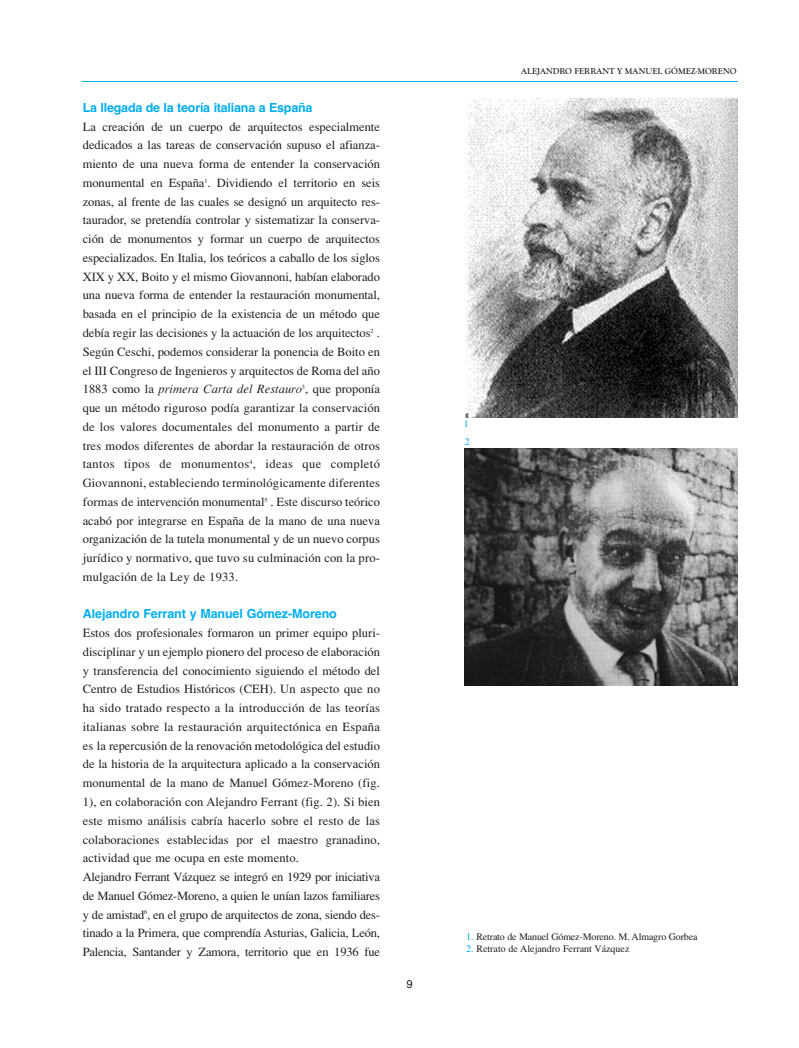
<style>
.page{position:relative;width:799px;height:1048px;background:#fff}
.page>*{position:absolute;margin:0;border:0;box-sizing:border-box;transform-origin:0 0}
.t1{font:12.5px/18.8px "Times";color:#231f20;text-align:justify}
.t2{font:700 12.5px "Helvetica";letter-spacing:-.015em;color:#00aeef}
.t3{font:11.25px "Helvetica";color:#231f20}
.t4{font:10px "Times";letter-spacing:-.015em;color:#231f20}
.t5{font:10px "Times";color:#00aeef}
.t6{font:700 8.75px "Goudy Old Style T";color:#231f20}
.s1{font-style:italic}
.s2{color:#00aeef}
</style>
<div class="page">
<svg style="left:81px;top:81px;width:657px;height:605px"></svg>
<p class="t2" style="left:83px;top:100px;width:231px">La llegada de la teoría italiana a España</p>
<p class="t1" style="left:83px;top:117px;width:298px">La creación de un cuerpo de arquitectos especialmente dedicados a las tareas de conservación supuso el afianza&shy;miento de una nueva forma de entender la conservación monumental en España<sup>1</sup>. Dividiendo el territorio en seis zonas, al frente de las cuales se designó un arquitecto res&shy;taurador, se pretendía controlar y sistematizar la conserva&shy;ción de monumentos y formar un cuerpo de arquitectos especializados. En Italia, los teóricos a caballo de los siglos XIX y XX, Boito y el mismo Giovannoni, habían elaborado una nueva forma de entender la restauración monumental, basada en el principio de la existencia de un método que debía regir las decisiones y la actuación de los arquitectos<sup>2</sup> .<br>Según Ceschi, podemos considerar la ponencia de Boito en el III Congreso de Ingenieros y arquitectos de Roma del año 1883 como la <span class="s1">primera Carta del Restauro</span><sup>3</sup>, que proponía que un método riguroso podía garantizar la conservación de los valores documentales del monumento a partir de tres modos diferentes de abordar la restauración de otros tantos tipos de monumentos<sup>4</sup>, ideas que completó Giovannoni, estableciendo terminológicamente diferentes formas de intervención monumental<sup>5</sup> . Este discurso teórico acabó por integrarse en España de la mano de una nueva organización de la tutela monumental y de un nuevo corpus jurídico y normativo, que tuvo su culminación con la pro&shy;mulgación de la Ley de 1933.</p>
<p class="t2" style="left:83px;top:606px;width:255px">Alejandro Ferrant y Manuel Gómez-Moreno</p>
<p class="t1" style="left:83px;top:623px;width:298px;text-align:left">Estos dos profesionales formaron un primer equipo pluri&shy;disciplinar y un ejemplo pionero del proceso de elaboración y transferencia del conocimiento siguiendo el método del Centro de Estudios Históricos (CEH). Un aspecto que no ha sido tratado respecto a la introducción de las teorías italianas sobre la restauración arquitectónica en España es la repercusión de la renovación metodológica del estudio de la historia de la arquitectura aplicado a la conservación monumental de la mano de Manuel Gómez-Moreno (fig.<br>1), en colaboración con Alejandro Ferrant (fig. 2). Si bien este mismo análisis cabría hacerlo sobre el resto de las colaboraciones establecidas por el maestro granadino, actividad que me ocupa en este momento.<br>Alejandro Ferrant Vázquez se integró en 1929 por iniciativa de Manuel Gómez-Moreno, a quien le unían lazos familiares y de amistad<sup>6</sup>, en el grupo de arquitectos de zona, siendo des&shy;tinado a la Primera, que comprendía Asturias, Galicia, León, Palencia, Santander y Zamora, territorio que en 1936 fue</p>
<p class="t3" style="left:406px;top:980px;width:8px">9</p>
<p class="t6" style="left:521px;top:66px;width:217px">ALEJANDRO FERRANT Y MANUEL GÓMEZ-MORENO</p>
<p class="t5" style="left:463px;top:418px;width:6px">1</p>
<p class="t5" style="left:464px;top:436px;width:6px">2</p>
<p class="t4" style="left:466px;top:930px;width:233px"><span class="s2">1.</span> Retrato de Manuel Gómez-Moreno. M. Almagro Gorbea</p>
<p class="t4" style="left:466px;top:942px;width:165px"><span class="s2">2.</span> Retrato de Alejandro Ferrant Vázquez</p>
</div>
